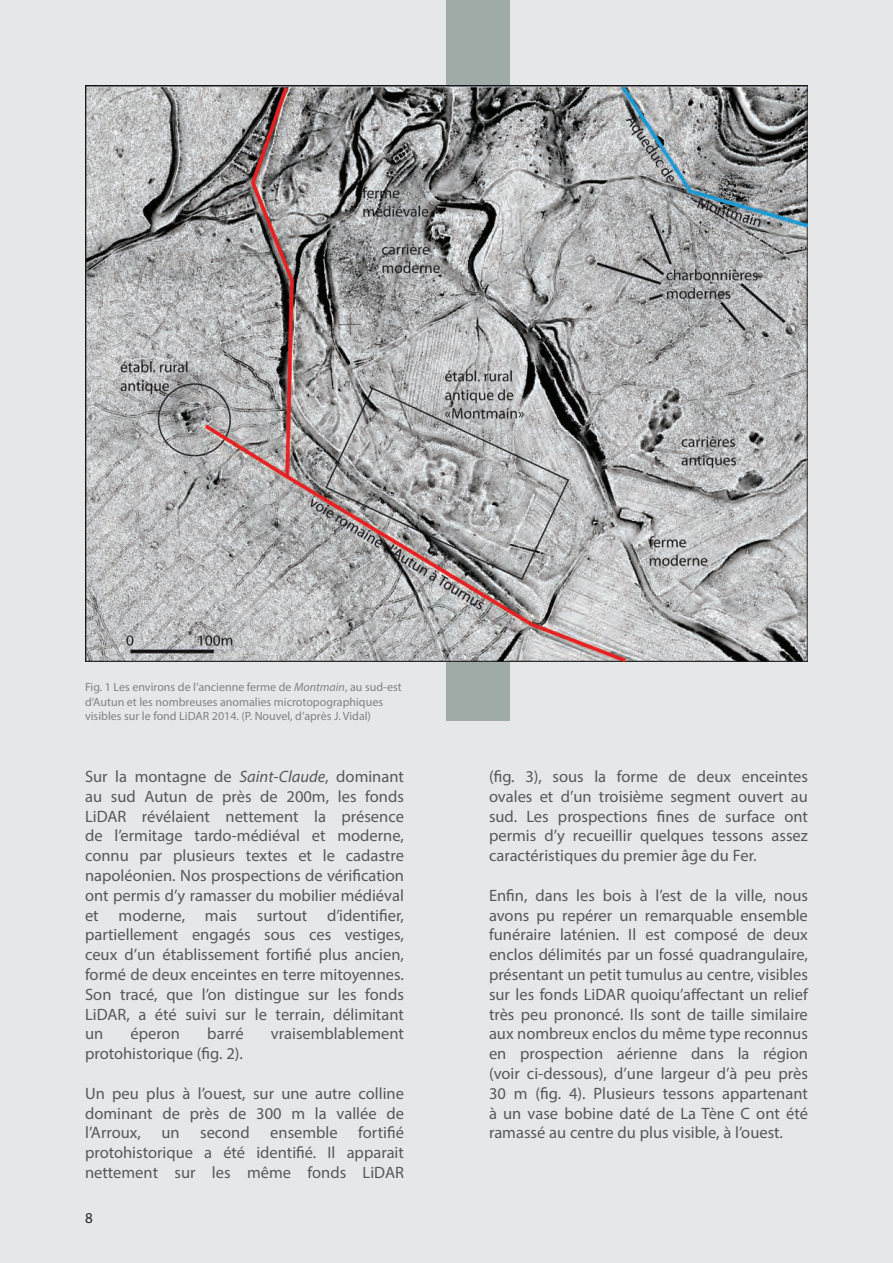
<style>
.page{position:relative;width:893px;height:1263px;background:#e6e7e9}
.page>*{position:absolute;margin:0;border:0;box-sizing:border-box;transform-origin:0 0}
.t1{font:16.5px/19.8px "Myriad Pro";color:#57585a;text-align:justify}
.t2{font:15px "Myriad Pro";color:#231f20}
.t3{font:12px/14.4px "Myriad Pro";color:#808285}
.s1{font-style:italic}
</style>
<div class="page">
<div style="left:446px;top:0;width:64px;height:720px;background:#9eaba6"></div>
<img style="left:85px;top:85px;width:723px;height:576px">
<p class="t3" style="left:85px;top:680px;width:318px">Fig. 1 Les environs de l’ancienne ferme de <span class="s1">Montmain</span>, au sud-est d’Autun et les nombreuses anomalies microtopographiques visibles sur le fond LiDAR 2014. (P. Nouvel, d’après J. Vidal)</p>
<p class="t1" style="left:85px;top:766px;width:320px">Sur la montagne de <span class="s1">Saint-Claude</span>, dominant au sud Autun de près de 200m, les fonds LiDAR révélaient nettement la présence de l’ermitage tardo-médiéval et moderne, connu par plusieurs textes et le cadastre napoléonien. Nos prospections de vérification ont permis d’y ramasser du mobilier médiéval et moderne, mais surtout d’identifier, partiellement engagés sous ces vestiges, ceux d’un établissement fortifié plus ancien, formé de deux enceintes en terre mitoyennes.<br>Son tracé, que l’on distingue sur les fonds LiDAR, a été suivi sur le terrain, délimitant un</p>
<p class="t1" style="left:131px;top:1024px;width:51px">éperon</p>
<p class="t1" style="left:207px;top:1024px;width:38px">barré</p>
<p class="t1" style="left:271px;top:1024px;width:134px">vraisemblablement</p>
<p class="t1" style="left:85px;top:1043px;width:160px">protohistorique (fig. 2).</p>
<p class="t1" style="left:85px;top:1083px;width:320px">Un peu plus à l’ouest, sur une autre colline dominant de près de 300 m la vallée de l’Arroux, un second ensemble fortifié protohistorique a été identifié. Il apparait nettement sur les même fonds LiDAR</p>
<p class="t2" style="left:85px;top:1209px;width:9px">8</p>
<p class="t1" style="left:489px;top:766px;width:320px">(fig. 3), sous la forme de deux enceintes ovales et d’un troisième segment ouvert au sud. Les prospections fines de surface ont permis d’y recueillir quelques tessons assez caractéristiques du premier âge du Fer.</p>
<p class="t1" style="left:489px;top:885px;width:320px">Enfin, dans les bois à l’est de la ville, nous avons pu repérer un remarquable ensemble funéraire laténien. Il est composé de deux enclos délimités par un fossé quadrangulaire, présentant un petit tumulus au centre, visibles sur les fonds LiDAR quoiqu’affectant un relief très peu prononcé. Ils sont de taille similaire aux nombreux enclos du même type reconnus en prospection aérienne dans la région (voir ci-dessous), d’une largeur d’à peu près 30 m (fig. 4). Plusieurs tessons appartenant à un vase bobine daté de La Tène C ont été ramassé au centre du plus visible, à l’ouest.</p>
</div>
